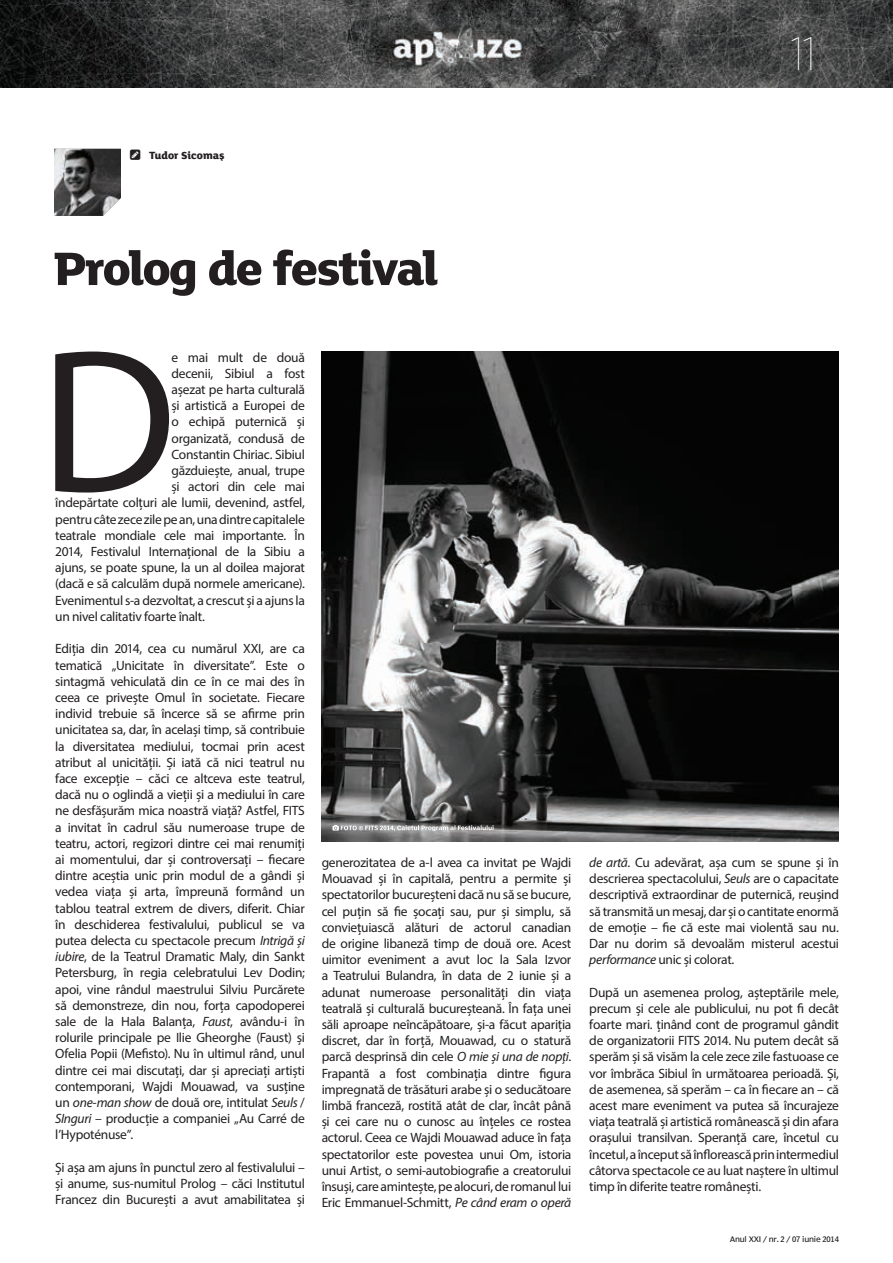
<style>
.page{position:relative;width:893px;height:1263px;background:#fff}
.page>*{position:absolute;margin:0;border:0;box-sizing:border-box;transform-origin:0 0}
.t1{font:205.8px "Myriad Pro";color:#231f20}
.t2{font:800 51px "Lola FS";letter-spacing:-.04em;color:#231f20}
.t3{font:100 46.5px "Gotham";color:#fff}
.t4{font:13.5px/16.2px "Myriad Pro";letter-spacing:-.02em;color:#231f20;text-align:justify}
.t5{font:800 11.25px "Lola FS";color:#231f20}
.t6{font:7.5px "Poynter Agate Regular One";letter-spacing:-.025em;color:#231f20}
.s1{font-style:italic}
</style>
<div class="page">
<img style="left:0;top:0;width:893px;height:87px">
<img style="left:54px;top:149px;width:67px;height:67px">
<img style="left:322px;top:351px;width:517px;height:491px">
<svg style="left:332px;top:825px;width:162px;height:6px"></svg>
<p class="t5" style="left:149px;top:149px;width:77px">Tudor Sicomaş</p>
<h2 class="t2" style="left:54px;top:241px;width:386px">Prolog de festival</h2>
<h3 class="t3" style="left:790px;top:25px;width:28px">11</h3>
<h1 class="t1" style="left:40px;top:295px;width:139px">D</h1>
<p class="t4" style="left:172px;top:349px;width:135px">e mai mult de două</p>
<p class="t4" style="left:172px;top:365px;width:135px">decenii, Sibiul a fost</p>
<p class="t4" style="left:172px;top:381px;width:135px">așezat pe harta culturală</p>
<p class="t4" style="left:172px;top:397px;width:135px">și artistică a Europei de</p>
<p class="t4" style="left:172px;top:414px;width:135px">o echipă puternică și</p>
<p class="t4" style="left:172px;top:430px;width:135px">organizată, condusă de</p>
<p class="t4" style="left:172px;top:446px;width:135px">Constantin Chiriac. Sibiul</p>
<p class="t4" style="left:172px;top:462px;width:135px">găzduiește, anual, trupe</p>
<p class="t4" style="left:172px;top:478px;width:135px">și actori din cele mai</p>
<p class="t4" style="left:55px;top:495px;width:251px">îndepărtate colțuri ale lumii, devenind, astfel,</p>
<p class="t4" style="left:55px;top:511px;width:251px">pentru câte zece zile pe an, una dintre capitalele</p>
<p class="t4" style="left:55px;top:527px;width:251px">teatrale mondiale cele mai importante. În</p>
<p class="t4" style="left:55px;top:543px;width:251px">2014, Festivalul Internațional de la Sibiu a</p>
<p class="t4" style="left:55px;top:559px;width:251px">ajuns, se poate spune, la un al doilea majorat</p>
<p class="t4" style="left:55px;top:576px;width:251px">(dacă e să calculăm după normele americane).</p>
<p class="t4" style="left:55px;top:592px;width:251px">Evenimentul s-a dezvoltat, a crescut și a ajuns la</p>
<p class="t4" style="left:55px;top:608px;width:151px">un nivel calitativ foarte înalt.</p>
<p class="t4" style="left:55px;top:640px;width:251px">Ediția din 2014, cea cu numărul XXI, are ca tematică „Unicitate în diversitate”. Este o sintagmă vehiculată din ce în ce mai des în ceea ce privește Omul în societate. Fiecare individ trebuie să încerce să se afirme prin unicitatea sa, dar, în același timp, să contribuie la diversitatea mediului, tocmai prin acest atribut al unicității. Și iată că nici teatrul nu face excepție – căci ce altceva este teatrul, dacă nu o oglindă a vieții și a mediului în care ne desfășurăm mica noastră viață? Astfel, FITS a invitat în cadrul său numeroase trupe de teatru, actori, regizori dintre cei mai renumiți ai momentului, dar și controversați – fiecare dintre aceștia unic prin modul de a gândi și vedea viața și arta, împreună formând un tablou teatral extrem de divers, diferit. Chiar în deschiderea festivalului, publicul se va putea delecta cu spectacole precum <span class="s1">Intrigă și iubire</span>, de la Teatrul Dramatic Maly, din Sankt Petersburg, în regia celebratului Lev Dodin; apoi, vine rândul maestrului Silviu Purcărete să demonstreze, din nou, forța capodoperei sale de la Hala Balanța, <span class="s1">Faust</span>, avându-i în rolurile principale pe Ilie Gheorghe (Faust) și Ofelia Popii (Mefisto). Nu în ultimul rând, unul dintre cei mai discutați, dar și apreciați artiști contemporani, Wajdi Mouawad, va susține un <span class="s1">one-man show</span> de două ore, intitulat <span class="s1">Seuls</span> / <span class="s1">SInguri</span> – producție a companiei „Au Carré de l’Hypoténuse”.</p>
<p class="t4" style="left:55px;top:1159px;width:251px">Și așa am ajuns în punctul zero al festivalului – și anume, sus-numitul Prolog – căci Institutul Francez din București a avut amabilitatea și</p>
<p class="t4" style="left:322px;top:854px;width:251px">generozitatea de a-l avea ca invitat pe Wajdi Mouavad și în capitală, pentru a permite și spectatorilor bucureșteni dacă nu să se bucure, cel puțin să fie șocați sau, pur și simplu, să conviețuiască alături de actorul canadian de origine libaneză timp de două ore. Acest uimitor eveniment a avut loc la Sala Izvor a Teatrului Bulandra, în data de 2 iunie și a adunat numeroase personalități din viața teatrală și culturală bucureșteană. În fața unei săli aproape neîncăpătoare, și-a făcut apariția discret, dar în forță, Mouawad, cu o statură parcă desprinsă din cele <span class="s1">O mie și una de nopți</span>.<br>Frapantă a fost combinația dintre figura impregnată de trăsături arabe și o seducătoare limbă franceză, rostită atât de clar, încât până și cei care nu o cunosc au înțeles ce rostea actorul. Ceea ce Wajdi Mouawad aduce în fața spectatorilor este povestea unui Om, istoria unui Artist, o semi-autobiografie a creatorului însuși, care amintește, pe alocuri, de romanul lui Eric Emmanuel-Schmitt, <span class="s1">Pe când eram o operă</span></p>
<p class="t4" style="left:589px;top:854px;width:251px"><span class="s1">de artă</span>. Cu adevărat, așa cum se spune și în descrierea spectacolului, <span class="s1">Seuls</span> are o capacitate descriptivă extraordinar de puternică, reușind să transmită un mesaj, dar și o cantitate enormă de emoție – fie că este mai violentă sau nu.<br>Dar nu dorim să devoalăm misterul acestui <span class="s1">performance</span> unic și colorat.</p>
<p class="t4" style="left:589px;top:984px;width:251px">După un asemenea prolog, așteptările mele, precum și cele ale publicului, nu pot fi decât foarte mari. ținând cont de programul gândit de organizatorii FITS 2014. Nu putem decât să sperăm și să visăm la cele zece zile fastuoase ce vor îmbrăca Sibiul în următoarea perioadă. Și, de asemenea, să sperăm – ca în fiecare an – că acest mare eveniment va putea să încurajeze viața teatrală și artistică românească și din afara orașului transilvan. Speranță care, încetul cu încetul, a început să înflorească prin intermediul câtorva spectacole ce au luat naștere în ultimul timp în diferite teatre românești.</p>
<p class="t6" style="left:730px;top:1235px;width:111px">Anul XXI / nr. 2 / 07 iunie 2014</p>
</div>
